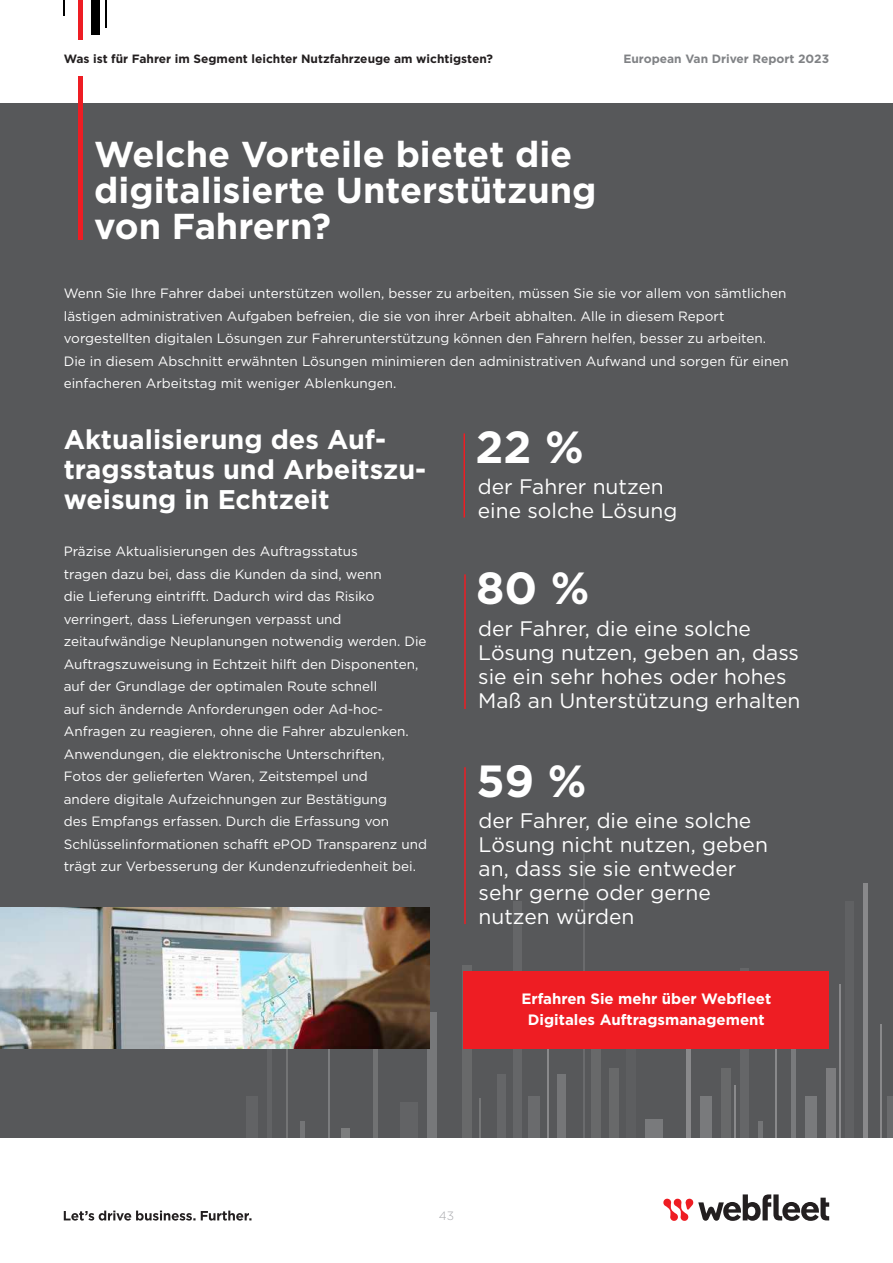
<style>
.page{position:relative;width:893px;height:1263px;background:#fff}
.page>*{position:absolute;margin:0;border:0;box-sizing:border-box;transform-origin:0 0}
.t1{font:700 45px "Gotham";color:#fff}
.t2{font:700 36px/36px "Gotham";color:#fff}
.t3{font:700 27px/30px "Gotham";color:#fff}
.t4{font:21px/24px "Gotham";color:#fff}
.t5{font:700 15px/20.7px "Gotham";color:#fff;text-align:center}
.t6{font:13.5px/22.5px "Gotham";color:#fff}
.t7{font:700 12px "Gotham";color:#231f20}
.t8{font:700 12px "Gotham";color:#808285}
.t9{font:300 12px "Gotham";color:#a8a9ad}
</style>
<div class="page">
<svg style="left:663px;top:1194px;width:166px;height:27px"></svg>
<svg style="left:64px;top:1210px;width:188px;height:10px"></svg>
<div style="left:0;top:103px;width:893px;height:1034px;background:#57585a"></div>
<hr style="left:78px;top:77px;width:4px;height:163px;background:#ee1d23">
<div style="left:863px;top:883px;width:5px;height:259px;background:#89898b"></div>
<svg style="left:758px;top:1121px;width:5px;height:17px"></svg>
<svg style="left:301px;top:1121px;width:4px;height:17px"></svg>
<div style="left:791px;top:1035px;width:5px;height:107px;background:#797a7c"></div>
<div style="left:267px;top:1035px;width:5px;height:107px;background:#626365"></div>
<hr style="left:686px;top:1035px;width:4px;height:107px;background:#89898b">
<hr style="left:373px;top:970px;width:4px;height:172px;background:#717273">
<hr style="left:881px;top:1025px;width:1px;height:117px;background:#fff">
<hr style="left:775px;top:1025px;width:2px;height:117px;background:#fff">
<hr style="left:287px;top:1025px;width:1px;height:117px;background:#fff">
<hr style="left:547px;top:1025px;width:2px;height:117px;background:#fff">
<hr style="left:839px;top:984px;width:2px;height:158px;background:#fff">
<hr style="left:734px;top:1085px;width:1px;height:57px;background:#fff">
<hr style="left:328px;top:984px;width:1px;height:158px;background:#fff">
<hr style="left:583px;top:848px;width:1px;height:294px;background:#fff">
<hr style="left:479px;top:1098px;width:1px;height:44px;background:#fff">
<div style="left:846px;top:901px;width:8px;height:241px;background:#606163"></div>
<div style="left:557px;top:1074px;width:9px;height:68px;background:#757678"></div>
<svg style="left:342px;top:1128px;width:8px;height:10px"></svg>
<div style="left:498px;top:1074px;width:8px;height:68px;background:#656668"></div>
<div style="left:740px;top:968px;width:9px;height:174px;background:#656668"></div>
<div style="left:513px;top:901px;width:8px;height:241px;background:#656668"></div>
<svg style="left:805px;top:1096px;width:12px;height:42px"></svg>
<svg style="left:246px;top:1096px;width:12px;height:42px"></svg>
<svg style="left:700px;top:1096px;width:11px;height:42px"></svg>
<svg style="left:528px;top:1096px;width:12px;height:42px"></svg>
<svg style="left:887px;top:1096px;width:6px;height:42px"></svg>
<svg style="left:645px;top:1119px;width:18px;height:19px"></svg>
<svg style="left:400px;top:1102px;width:18px;height:36px"></svg>
<div style="left:826px;top:1068px;width:10px;height:74px;background:#7d7d7f"></div>
<div style="left:721px;top:1068px;width:10px;height:74px;background:#68696a"></div>
<div style="left:609px;top:1068px;width:10px;height:74px;background:#68696a"></div>
<div style="left:591px;top:1032px;width:10px;height:110px;background:#68696a"></div>
<div style="left:462px;top:966px;width:10px;height:176px;background:#68696a"></div>
<div style="left:626px;top:1004px;width:10px;height:138px;background:#5d5e60"></div>
<svg style="left:427px;top:1012px;width:10px;height:126px"></svg>
<hr style="left:78px;top:0;width:4px;height:39px;background:#ee1d23">
<svg style="left:64px;top:0;width:1px;height:16px"></svg>
<svg style="left:105px;top:0;width:1px;height:28px"></svg>
<div style="left:92px;top:0;width:8px;height:34px;background:#000"></div>
<img style="left:0;top:908px;width:429px;height:141px">
<div style="left:463px;top:971px;width:366px;height:78px;background:#ee1d23"></div>
<hr style="left:463px;top:433px;width:2px;height:84px;background:#ee1d23">
<hr style="left:464px;top:574px;width:2px;height:135px;background:#ee1d23">
<hr style="left:464px;top:767px;width:2px;height:157px;background:#ee1d23">
<p class="t7" style="left:64px;top:51px;width:431px">Was ist für Fahrer im Segment leichter Nutzfahrzeuge am wichtigsten?</p>
<h2 class="t2" style="left:94px;top:136px;width:504px">Welche Vorteile bietet die digitalisierte Unterstützung von Fahrern?</h2>
<p class="t8" style="left:623px;top:51px;width:207px">European Van Driver Report 2023</p>
<p class="t6" style="left:64px;top:282px;width:726px">Wenn Sie Ihre Fahrer dabei unterstützen wollen, besser zu arbeiten, müssen Sie sie vor allem von sämtlichen lästigen administrativen Aufgaben befreien, die sie von ihrer Arbeit abhalten. Alle in diesem Report vorgestellten digitalen Lösungen zur Fahrerunterstützung können den Fahrern helfen, besser zu arbeiten.<br>Die in diesem Abschnitt erwähnten Lösungen minimieren den administrativen Aufwand und sorgen für einen einfacheren Arbeitstag mit weniger Ablenkungen.</p>
<h3 class="t3" style="left:64px;top:424px;width:364px">Aktualisierung des Auf&shy;tragsstatus und Arbeitszu&shy;weisung in Echtzeit</h3>
<p class="t6" style="left:64px;top:540px;width:365px">Präzise Aktualisierungen des Auftragsstatus<br>tragen dazu bei, dass die Kunden da sind, wenn<br>die Lieferung eintrifft. Dadurch wird das Risiko verringert, dass Lieferungen verpasst und zeitaufwändige Neuplanungen notwendig werden. Die Auftragszuweisung in Echtzeit hilft den Disponenten, auf der Grundlage der optimalen Route schnell<br>auf sich ändernde Anforderungen oder Ad-hoc-Anfragen zu reagieren, ohne die Fahrer abzulenken.<br>Anwendungen, die elektronische Unterschriften,<br>Fotos der gelieferten Waren, Zeitstempel und<br>andere digitale Aufzeichnungen zur Bestätigung<br>des Empfangs erfassen. Durch die Erfassung von Schlüsselinformationen schafft ePOD Transparenz und trägt zur Verbesserung der Kundenzufriedenheit bei.</p>
<h1 class="t1" style="left:476px;top:418px;width:110px">22 %</h1>
<h3 class="t4" style="left:478px;top:474px;width:201px">der Fahrer nutzen eine solche Lösung</h3>
<h1 class="t1" style="left:476px;top:558px;width:115px">80 %</h1>
<h3 class="t4" style="left:478px;top:616px;width:324px">der Fahrer, die eine solche<br>Lösung nutzen, geben an, dass sie ein sehr hohes oder hohes<br>Maß an Unterstützung erhalten</h3>
<h1 class="t1" style="left:476px;top:751px;width:112px">59 %</h1>
<h3 class="t4" style="left:479px;top:808px;width:291px">der Fahrer, die eine solche<br>Lösung nicht nutzen, geben an, dass sie sie entweder sehr gerne oder gerne nutzen würden</h3>
<p class="t5" style="left:521px;top:988px;width:252px">Erfahren Sie mehr über Webfleet<br>Digitales Auftragsmanagement</p>
<p class="t9" style="left:439px;top:1208px;width:17px">43</p>
</div>
